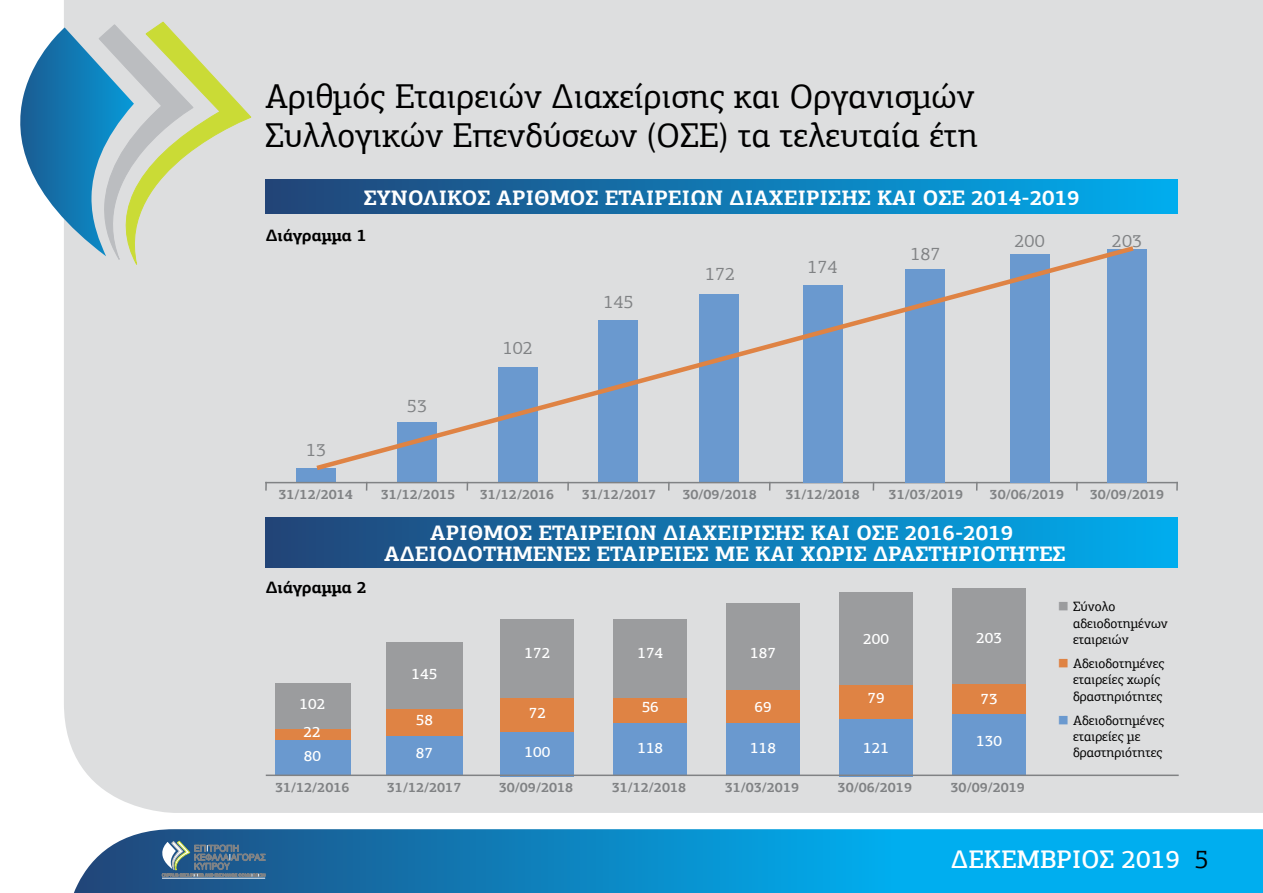
<style>
.page{position:relative;width:1263px;height:893px;background:#fff}
.page>*{position:absolute;margin:0;border:0;box-sizing:border-box;transform-origin:0 0}
.t1{font:34.5px/39px "PF Agora Slab Pro";color:#000}
.t2{font:500 25.5px "PF Agora Slab Pro";color:#fff}
.t3{font:700 21px/21px "PF Agora Slab Pro";color:#fff;text-align:center}
.t4{font:18px "PF Agora Slab Pro";color:#808284}
.t5{font:700 16.5px "PF Agora Slab Pro";color:#000}
.t6{font:500 15px/32.8px "PF Agora Slab Pro";color:#fff}
.t7{font:700 13.5px "PF Agora Slab Pro";color:#808284}
.t8{font:13.5px/16.2px "PF Agora Slab Pro";color:#000}
.s1{color:#9b9c9e}
.s2{color:#df8344}
.s3{color:#6a99cf}
.s4{font-weight:400;color:#000}
</style>
<div class="page">
<div style="left:64px;top:0;width:1199px;height:813px;background:#dddedf"></div>
<svg style="left:74px;top:829px;width:1189px;height:64px;background:#1091cc"></svg>
<hr style="left:162px;top:878px;width:103px;height:1px;background:#fff">
<svg style="left:161px;top:841px;width:104px;height:36px;background:#507592"></svg>
<svg style="left:20px;top:22px;width:231px;height:243px;background:#abc5c4"></svg>
<div style="left:266px;top:180px;width:912px;height:34px;background:linear-gradient(to right,#247,#00adee)"></div>
<div style="left:266px;top:517px;width:912px;height:51px;background:linear-gradient(to right,#247,#00adee)"></div>
<div style="left:275px;top:739px;width:75px;height:37px;background:#6a99cf"></div>
<div style="left:275px;top:729px;width:75px;height:10px;background:#df8344"></div>
<div style="left:275px;top:683px;width:75px;height:46px;background:#9b9c9e"></div>
<div style="left:386px;top:736px;width:76px;height:40px;background:#6a99cf"></div>
<div style="left:386px;top:709px;width:76px;height:27px;background:#df8344"></div>
<div style="left:386px;top:643px;width:76px;height:66px;background:#9b9c9e"></div>
<div style="left:501px;top:731px;width:73px;height:45px;background:#6a99cf"></div>
<div style="left:501px;top:698px;width:73px;height:33px;background:#df8344"></div>
<div style="left:501px;top:620px;width:73px;height:78px;background:#9b9c9e"></div>
<div style="left:614px;top:722px;width:73px;height:54px;background:#6a99cf"></div>
<div style="left:614px;top:698px;width:73px;height:24px;background:#df8344"></div>
<div style="left:614px;top:620px;width:73px;height:78px;background:#9b9c9e"></div>
<div style="left:726px;top:722px;width:74px;height:54px;background:#6a99cf"></div>
<div style="left:726px;top:689px;width:74px;height:33px;background:#df8344"></div>
<div style="left:726px;top:603px;width:74px;height:86px;background:#9b9c9e"></div>
<div style="left:839px;top:718px;width:74px;height:58px;background:#6a99cf"></div>
<div style="left:839px;top:680px;width:74px;height:38px;background:#df8344"></div>
<div style="left:839px;top:592px;width:74px;height:92px;background:#9b9c9e"></div>
<div style="left:952px;top:713px;width:74px;height:63px;background:#6a99cf"></div>
<div style="left:952px;top:683px;width:74px;height:31px;background:#df8344"></div>
<div style="left:952px;top:588px;width:74px;height:95px;background:#9b9c9e"></div>
<hr style="left:266px;top:774px;width:913px;height:2px;background:#808284">
<svg style="left:265px;top:483px;width:2px;height:8px"></svg>
<svg style="left:466px;top:483px;width:2px;height:8px"></svg>
<svg style="left:567px;top:483px;width:2px;height:8px"></svg>
<svg style="left:668px;top:483px;width:2px;height:8px"></svg>
<svg style="left:769px;top:483px;width:2px;height:8px"></svg>
<div style="left:296px;top:468px;width:40px;height:15px;background:#6a99cf"></div>
<div style="left:397px;top:422px;width:40px;height:61px;background:#6a99cf"></div>
<div style="left:498px;top:367px;width:39px;height:116px;background:#6a99cf"></div>
<div style="left:599px;top:320px;width:39px;height:163px;background:#6a99cf"></div>
<div style="left:700px;top:294px;width:39px;height:189px;background:#6a99cf"></div>
<hr style="left:265px;top:482px;width:913px;height:1px;background:#808284">
<div style="left:803px;top:285px;width:39px;height:198px;background:#6a99cf"></div>
<svg style="left:976px;top:483px;width:2px;height:8px"></svg>
<svg style="left:1076px;top:483px;width:2px;height:8px"></svg>
<svg style="left:1176px;top:483px;width:2px;height:8px"></svg>
<div style="left:906px;top:269px;width:39px;height:214px;background:#6a99cf"></div>
<div style="left:1010px;top:254px;width:39px;height:229px;background:#6a99cf"></div>
<div style="left:1107px;top:249px;width:39px;height:234px;background:#6a99cf"></div>
<svg style="left:311px;top:243px;width:827px;height:230px"></svg>
<h1 class="t1" style="left:265px;top:77px;width:714px">Αριθμός Εταιρειών Διαχείρισης και Οργανισμών<br>Συλλογικών Επενδύσεων (ΟΣΕ) τα τελευταία έτη</h1>
<h3 class="t3" style="left:364px;top:187px;width:717px">ΣΥΝΟΛΙΚΌΣ ΑΡΙΘΜΌΣ ΕΤΑΙΡΕΙΏΝ ΔΙΑΧΕΊΡΙΣΗΣ ΚΑΙ ΟΣΕ 2014-2019</h3>
<p class="t5" style="left:266px;top:225px;width:102px">Διάγραμμα 1</p>
<h3 class="t4" style="left:1014px;top:229px;width:32px">200</h3>
<h3 class="t4" style="left:1112px;top:229px;width:32px">203</h3>
<h3 class="t4" style="left:910px;top:243px;width:32px">187</h3>
<h3 class="t4" style="left:807px;top:256px;width:32px">174</h3>
<h3 class="t4" style="left:705px;top:263px;width:32px">172</h3>
<h3 class="t4" style="left:503px;top:337px;width:32px">102</h3>
<h3 class="t4" style="left:603px;top:291px;width:32px">145</h3>
<h3 class="t4" style="left:306px;top:439px;width:22px">13</h3>
<p class="t7" style="left:278px;top:486px;width:76px">31/12/2014</p>
<p class="t5" style="left:266px;top:577px;width:102px">Διάγραμμα 2</p>
<p class="t6" style="left:300px;top:687px;width:27px">102</p>
<p class="t6" style="left:304px;top:716px;width:19px">22</p>
<p class="t6" style="left:304px;top:740px;width:19px">80</p>
<p class="t7" style="left:275px;top:778px;width:76px">31/12/2016</p>
<h3 class="t4" style="left:407px;top:395px;width:22px">53</h3>
<p class="t7" style="left:381px;top:486px;width:76px">31/12/2015</p>
<p class="t7" style="left:480px;top:486px;width:76px">31/12/2016</p>
<p class="t7" style="left:582px;top:486px;width:76px">31/12/2017</p>
<p class="t7" style="left:682px;top:486px;width:76px">30/09/2018</p>
<p class="t7" style="left:785px;top:486px;width:76px">31/12/2018</p>
<p class="t7" style="left:889px;top:486px;width:76px">31/03/2019</p>
<p class="t7" style="left:990px;top:486px;width:76px">30/06/2019</p>
<p class="t7" style="left:1090px;top:486px;width:76px">30/09/2019</p>
<h3 class="t3" style="left:384px;top:522px;width:683px">ΑΡΙΘΜΌΣ ΕΤΑΙΡΕΙΏΝ ΔΙΑΧΕΊΡΙΣΗΣ ΚΑΙ ΟΣΕ 2016-2019<br>ΑΔΕΙΟΔΟΤΗΜΈΝΕΣ ΕΤΑΙΡΕΊΕΣ ΜΕ ΚΑΙ ΧΩΡΊΣ ΔΡΑΣΤΗΡΙΌΤΗΤΕΣ</h3>
<p class="t6" style="left:411px;top:657px;width:27px">145</p>
<p class="t6" style="left:416px;top:704px;width:19px">58<br>87</p>
<p class="t7" style="left:387px;top:778px;width:76px">31/12/2017</p>
<p class="t6" style="left:524px;top:636px;width:27px">172</p>
<p class="t6" style="left:529px;top:696px;width:19px">72</p>
<p class="t6" style="left:524px;top:735px;width:27px">100</p>
<p class="t7" style="left:499px;top:778px;width:76px">30/09/2018</p>
<p class="t6" style="left:637px;top:636px;width:27px">174</p>
<p class="t6" style="left:642px;top:690px;width:19px">56</p>
<p class="t6" style="left:637px;top:731px;width:27px">118</p>
<p class="t7" style="left:612px;top:778px;width:76px">31/12/2018</p>
<p class="t6" style="left:750px;top:636px;width:27px">187</p>
<p class="t6" style="left:755px;top:690px;width:19px">69</p>
<p class="t6" style="left:750px;top:731px;width:27px">118</p>
<p class="t7" style="left:725px;top:778px;width:76px">31/03/2019</p>
<p class="t6" style="left:863px;top:622px;width:27px">200</p>
<p class="t6" style="left:867px;top:682px;width:19px">79</p>
<p class="t6" style="left:863px;top:731px;width:27px">121</p>
<p class="t7" style="left:838px;top:778px;width:76px">30/06/2019</p>
<p class="t6" style="left:976px;top:621px;width:27px">203</p>
<p class="t6" style="left:980px;top:682px;width:19px">73</p>
<p class="t6" style="left:976px;top:725px;width:27px">130</p>
<p class="t7" style="left:950px;top:778px;width:76px">30/09/2019</p>
<p class="t8" style="left:1073px;top:598px;width:96px;text-indent:-15px"><span class="s1">■</span> Σύνολο αδειοδοτημένων εταιρειών</p>
<p class="t8" style="left:1073px;top:655px;width:93px;text-indent:-15px"><span class="s2">■</span> Αδειοδοτημένες εταιρείες χωρίς δραστηριότητες</p>
<p class="t8" style="left:1073px;top:712px;width:93px;text-indent:-15px"><span class="s3">■</span> Αδειοδοτημένες εταιρείες με δραστηριότητες</p>
<h2 class="t2" style="left:951px;top:843px;width:259px">ΔΕΚΕΜΒΡΙΟΣ 2019 <span class="s4">5</span></h2>
</div>
